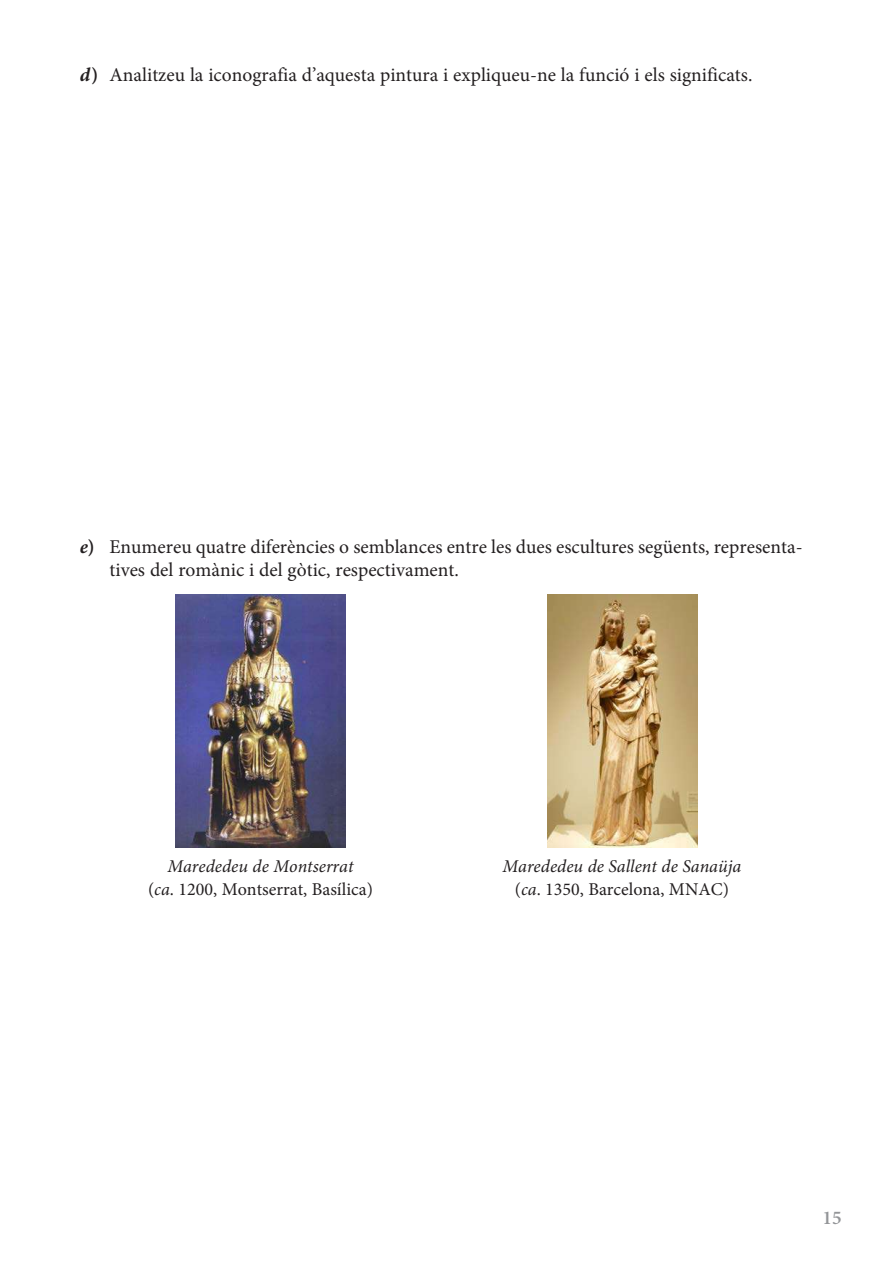
<style>
.page{position:relative;width:893px;height:1263px;background:#fff}
.page>*{position:absolute;margin:0;border:0;box-sizing:border-box;transform-origin:0 0}
.t1{font:19.5px/22.5px "Minion Pro";color:#231f20}
.t2{font:600 19.5px "Minion Pro";color:#939598}
.t3{font:italic 18px/22.5px "Minion Pro";color:#231f20;text-align:center}
.t4{font:18px/22.5px "Minion Pro";color:#231f20;text-align:center}
.s1{font-weight:700;font-style:italic}
.s2{font-weight:700}
.s3{font-style:italic}
.s4{font-style:normal}
</style>
<div class="page">
<img style="left:175px;top:595px;width:171px;height:252px">
<img style="left:547px;top:595px;width:150px;height:252px">
<p class="t1" style="left:80px;top:63px;width:674px"><span class="s1">d</span><span class="s2">)</span> Analitzeu la iconografia d’aquesta pintura i expliqueu-ne la funció i els significats.</p>
<p class="t1" style="left:109px;top:536px;width:695px;text-indent:-30px"><span class="s1">e</span><span class="s2">)</span> Enumereu quatre diferències o semblances entre les dues escultures següents, representa&shy;tives del romànic i del gòtic, respectivament.</p>
<p class="t4" style="left:148px;top:855px;width:226px"><span class="s3">Marededeu de Montserrat<br></span>(<span class="s3">ca</span>. 1200, Montserrat, Basílica)</p>
<p class="t3" style="left:502px;top:855px;width:240px">Marededeu de Sallent de Sanaüja <span class="s4">(</span>ca<span class="s4">. 1350, Barcelona, MNAC)</span></p>
<p class="t2" style="left:822px;top:1205px;width:21px">15</p>
</div>
